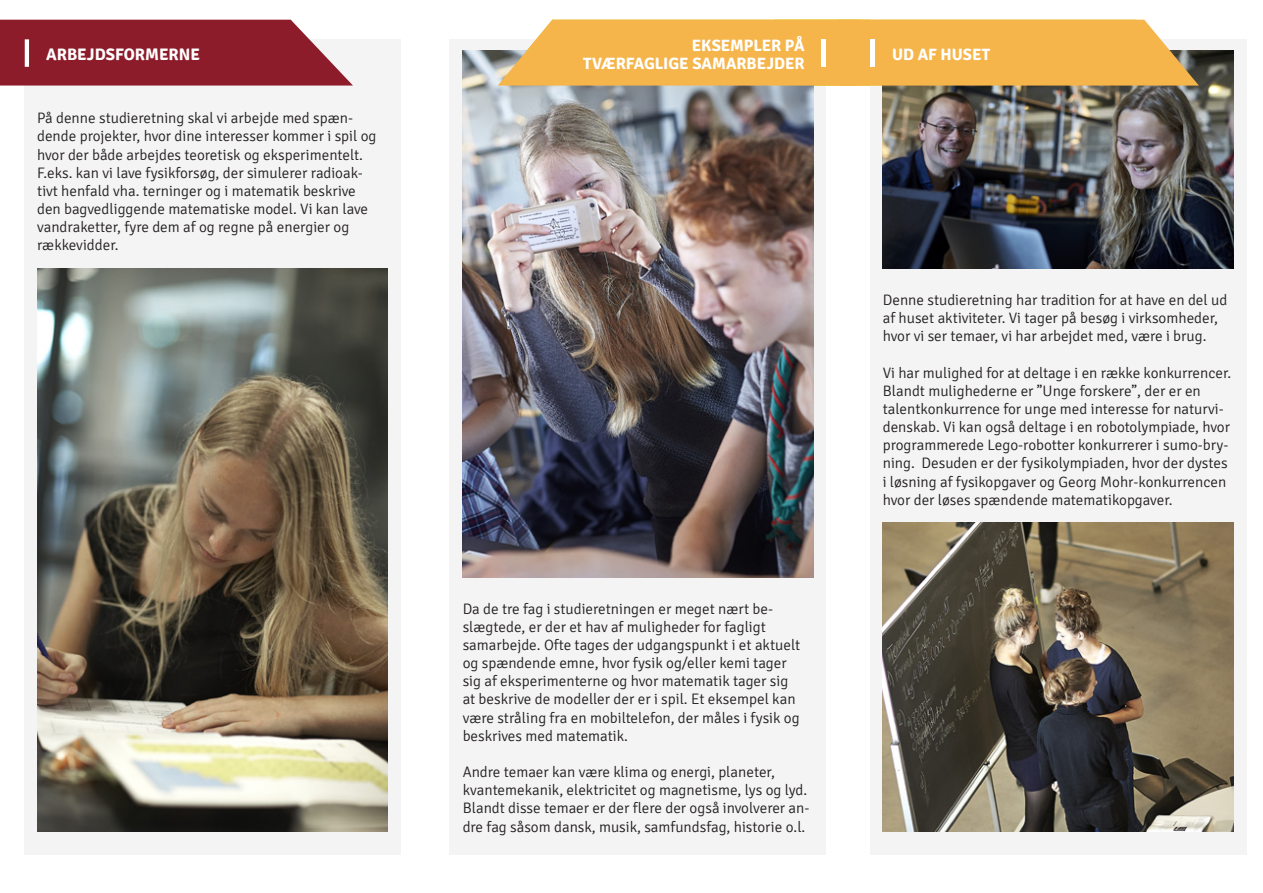
<style>
.page{position:relative;width:1263px;height:893px;background:#fff}
.page>*{position:absolute;margin:0;border:0;box-sizing:border-box;transform-origin:0 0}
.t1{font:700 16.65px/18.1px "Signika";color:#fff;text-align:right}
.t2{font:700 16.5px "Signika";letter-spacing:-.005em;color:#fff}
.t3{font:300 15.15px/18.1px "Signika";color:#231f20}
</style>
<div class="page">
<div style="left:870px;top:39px;width:376px;height:815px;background:#f4f4f4"></div>
<div style="left:24px;top:39px;width:376px;height:815px;background:#f4f4f4"></div>
<div style="left:450px;top:39px;width:376px;height:815px;background:#f4f4f4"></div>
<img style="left:37px;top:269px;width:351px;height:563px">
<svg style="left:0;top:20px;width:353px;height:66px;background:#97303e"></svg>
<hr style="left:25px;top:39px;width:4px;height:28px;background:#fff">
<img style="left:463px;top:50px;width:350px;height:527px">
<img style="left:883px;top:50px;width:350px;height:219px">
<svg style="left:883px;top:523px;width:350px;height:309px;background:#6b6251"></svg>
<svg style="left:498px;top:20px;width:701px;height:66px;background:#f1b755"></svg>
<hr style="left:822px;top:39px;width:4px;height:28px;background:#fff">
<div style="left:870px;top:39px;width:5px;height:28px;background:#fff"></div>
<p class="t2" style="left:692px;top:35px;width:114px">EKSEMPLER PÅ</p>
<p class="t2" style="left:583px;top:53px;width:223px">TVÆRFAGLIGE SAMARBEJDER</p>
<p class="t1" style="left:581px;top:37px;width:225px">EKSEMPLER PÅ<br>TVÆRFAGLIGE SAMARBEJDER</p>
<p class="t1" style="left:46px;top:46px;width:155px">ARBEJDSFORMERNE</p>
<p class="t1" style="left:892px;top:46px;width:101px">UD AF HUSET</p>
<p class="t2" style="left:892px;top:44px;width:100px">UD AF HUSET</p>
<p class="t3" style="left:37px;top:109px;width:341px">På denne studieretning skal vi arbejde med spæn&shy;dende projekter, hvor dine interesser kommer i spil og hvor der både arbejdes teoretisk og eksperimentelt.<br>F.eks. kan vi lave fysikforsøg, der simulerer radioak&shy;tivt henfald vha. terninger og i matematik beskrive den bagvedliggende matematiske model. Vi kan lave vandraketter, fyre dem af og regne på energier og rækkevidder.</p>
<p class="t3" style="left:463px;top:600px;width:339px">Da de tre fag i studieretningen er meget nært be&shy;slægtede, er der et hav af muligheder for fagligt samarbejde. Ofte tages der udgangspunkt i et aktuelt og spændende emne, hvor fysik og/eller kemi tager sig af eksperimenterne og hvor matematik tager sig at beskrive de modeller der er i spil. Et eksempel kan være stråling fra en mobiltelefon, der måles i fysik og beskrives med matematik.</p>
<p class="t3" style="left:463px;top:763px;width:348px">Andre temaer kan være klima og energi, planeter, kvantemekanik, elektricitet og magnetisme, lys og lyd.<br>Blandt disse temaer er der flere der også involverer an&shy;dre fag såsom dansk, musik, samfundsfag, historie o.l.</p>
<p class="t3" style="left:883px;top:291px;width:346px">Denne studieretning har tradition for at have en del ud af huset aktiviteter. Vi tager på besøg i virksomheder, hvor vi ser temaer, vi har arbejdet med, være i brug.</p>
<p class="t3" style="left:883px;top:364px;width:350px">Vi har mulighed for at deltage i en række konkurrencer.<br>Blandt mulighederne er ”Unge forskere”, der er en talentkonkurrence for unge med interesse for naturvi&shy;denskab. Vi kan også deltage i en robotolympiade, hvor programmerede Lego-robotter konkurrerer i sumo-bry&shy;ning. Desuden er der fysikolympiaden, hvor der dystes i løsning af fysikopgaver og Georg Mohr-konkurrencen hvor der løses spændende matematikopgaver.</p>
</div>
